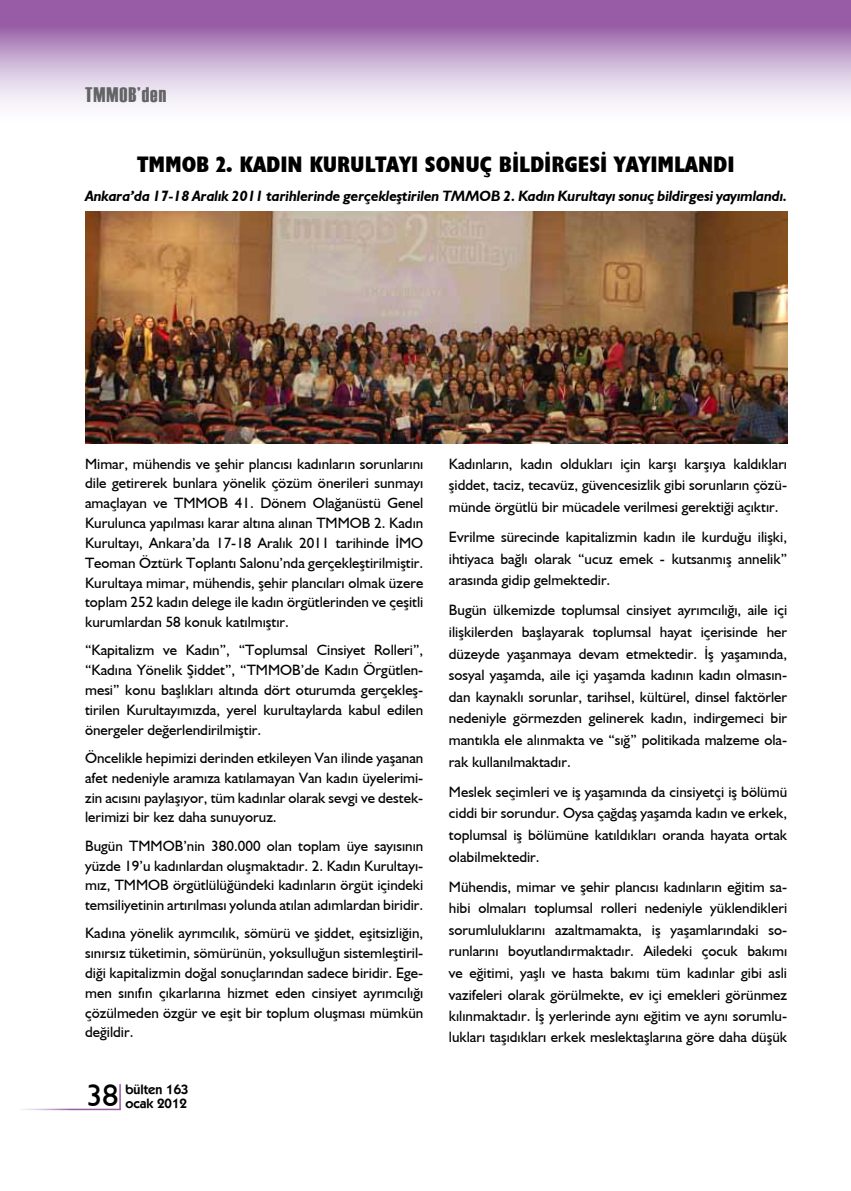
<style>
.page{position:relative;width:851px;height:1191px;background:#fff}
.page>*{position:absolute;margin:0;border:0;box-sizing:border-box;transform-origin:0 0}
.t1{font:31.5px "Humanist 521 BT";color:#000}
.t2{font:700 condensed 22.5px "Humanist 521 BT Xtra";color:#000}
.t3{font:21px "Haettenschweiler";letter-spacing:.05em;color:#636466}
.t4{font:15px/19.8px "Humanist 521 BT";color:#000;text-align:justify}
.t5{font:italic 700 15px "Humanist 521 BT";letter-spacing:-.01em;color:#000}
.t6{font:600 13.5px/13.5px "Kabel IT Cby BT";color:#000}
</style>
<div class="page">
<svg style="left:0;top:0;width:850px;height:106px;background:#c09fcb"></svg>
<hr style="left:119px;top:1084px;width:2px;height:25px;background:#975ca5">
<hr style="left:20px;top:1108px;width:101px;height:2px;background:#fff">
<img style="left:85px;top:212px;width:702px;height:231px">
<h3 class="t3" style="left:85px;top:80px;width:83px">TMMOB’den</h3>
<h2 class="t2" style="left:138px;top:151px;width:598px">TMMOB 2. KADIN KURULTAYI SONUÇ BİLDİRGESİ YAYIMLANDI</h2>
<p class="t5" style="left:85px;top:187px;width:703px">Ankara’da 17-18 Aralık 2011 tarihlerinde gerçekleştirilen TMMOB 2. Kadın Kurultayı sonuç bildirgesi yayımlandı.</p>
<p class="t4" style="left:85px;top:453px;width:340px">Mimar, mühendis ve şehir plancısı kadınların sorunlarını dile getirerek bunlara yönelik çözüm önerileri sunmayı amaçlayan ve TMMOB 41. Dönem Olağanüstü Genel Kurulunca yapılması karar altına alınan TMMOB 2. Kadın Kurultayı, Ankara’da 17-18 Aralık 2011 tarihinde İMO Teoman Öztürk Toplantı Salonu’nda gerçekleştirilmiştir.<br>Kurultaya mimar, mühendis, şehir plancıları olmak üzere toplam 252 kadın delege ile kadın örgütlerinden ve çeşitli kurumlardan 58 konuk katılmıştır.</p>
<p class="t4" style="left:85px;top:640px;width:340px">“Kapitalizm ve Kadın”, “Toplumsal Cinsiyet Rolleri”, “Kadına Yönelik Şiddet”, “TMMOB’de Kadın Örgütlen&shy;mesi” konu başlıkları altında dört oturumda gerçekleş&shy;tirilen Kurultayımızda, yerel kurultaylarda kabul edilen önergeler değerlendirilmiştir.</p>
<p class="t4" style="left:85px;top:747px;width:340px">Öncelikle hepimizi derinden etkileyen Van ilinde yaşanan afet nedeniyle aramıza katılamayan Van kadın üyelerimi&shy;zin acısını paylaşıyor, tüm kadınlar olarak sevgi ve destek&shy;lerimizi bir kez daha sunuyoruz.</p>
<p class="t4" style="left:85px;top:835px;width:340px">Bugün TMMOB’nin 380.000 olan toplam üye sayısının yüzde 19’u kadınlardan oluşmaktadır. 2. Kadın Kurultayı&shy;mız, TMMOB örgütlülüğündeki kadınların örgüt içindeki temsiliyetinin artırılması yolunda atılan adımlardan biridir.</p>
<p class="t4" style="left:85px;top:923px;width:340px">Kadına yönelik ayrımcılık, sömürü ve şiddet, eşitsizliğin, sınırsız tüketimin, sömürünün, yoksulluğun sistemleştiril&shy;diği kapitalizmin doğal sonuçlarından sadece biridir. Ege&shy;men sınıfın çıkarlarına hizmet eden cinsiyet ayrımcılığı çözülmeden özgür ve eşit bir toplum oluşması mümkün değildir.</p>
<h1 class="t1" style="left:86px;top:1076px;width:33px">38</h1>
<p class="t6" style="left:125px;top:1082px;width:65px">bülten 163 ocak 2012</p>
<p class="t4" style="left:449px;top:452px;width:340px;line-height:21.6px">Kadınların, kadın oldukları için karşı karşıya kaldıkları şiddet, taciz, tecavüz, güvencesizlik gibi sorunların çözü&shy;münde örgütlü bir mücadele verilmesi gerektiği açıktır.</p>
<p class="t4" style="left:449px;top:526px;width:340px;line-height:21.6px">Evrilme sürecinde kapitalizmin kadın ile kurduğu ilişki, ihtiyaca bağlı olarak “ucuz emek - kutsanmış annelik” arasında gidip gelmektedir.</p>
<p class="t4" style="left:449px;top:599px;width:340px;line-height:21.6px">Bugün ülkemizde toplumsal cinsiyet ayrımcılığı, aile içi ilişkilerden başlayarak toplumsal hayat içerisinde her düzeyde yaşanmaya devam etmektedir. İş yaşamında, sosyal yaşamda, aile içi yaşamda kadının kadın olmasın&shy;dan kaynaklı sorunlar, tarihsel, kültürel, dinsel faktörler nedeniyle görmezden gelinerek kadın, indirgemeci bir mantıkla ele alınmakta ve “sığ” politikada malzeme ola&shy;rak kullanılmaktadır.</p>
<p class="t4" style="left:449px;top:780px;width:340px;line-height:21.6px">Meslek seçimleri ve iş yaşamında da cinsiyetçi iş bölümü ciddi bir sorundur. Oysa çağdaş yaşamda kadın ve erkek, toplumsal iş bölümüne katıldıkları oranda hayata ortak olabilmektedir.</p>
<p class="t4" style="left:449px;top:875px;width:340px;line-height:21.5px">Mühendis, mimar ve şehir plancısı kadınların eğitim sa&shy;hibi olmaları toplumsal rolleri nedeniyle yüklendikleri sorumluluklarını azaltmamakta, iş yaşamlarındaki so&shy;runlarını boyutlandırmaktadır. Ailedeki çocuk bakımı ve eğitimi, yaşlı ve hasta bakımı tüm kadınlar gibi asli vazifeleri olarak görülmekte, ev içi emekleri görünmez kılınmaktadır. İş yerlerinde aynı eğitim ve aynı sorumlu&shy;lukları taşıdıkları erkek meslektaşlarına göre daha düşük</p>
</div>
